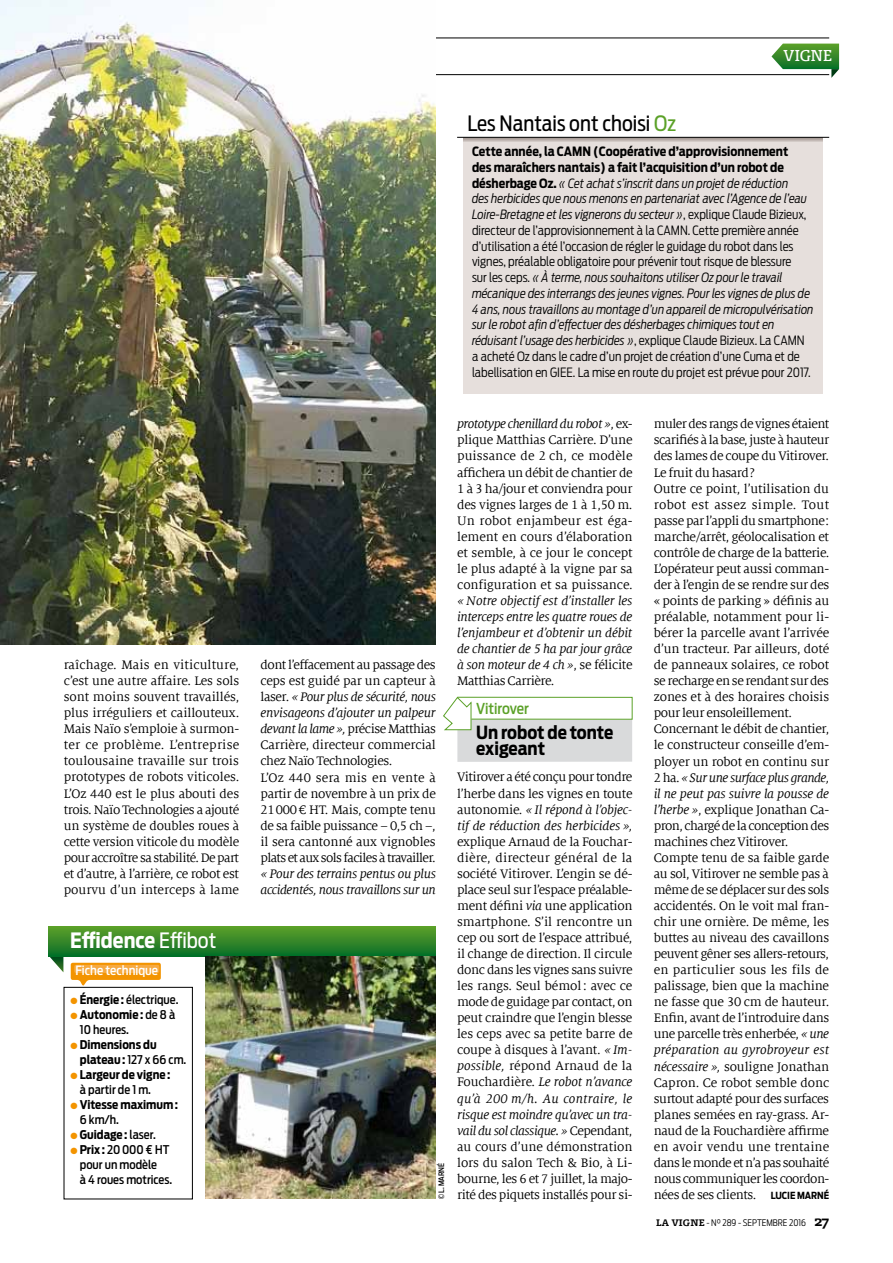
<style>
.page{position:relative;width:893px;height:1263px;background:#fff}
.page>*{position:absolute;margin:0;border:0;box-sizing:border-box;transform-origin:0 0}
.t1{font:21px "Antenna Cond";color:#000}
.t2{font:700 21px "Antenna Cond";color:#fff}
.t3{font:700 18px/16px "Antenna Cond";color:#000}
.t4{font:500 15px "Antenna Cond";color:#5ba128}
.t5{font:15px "Olsen OT";letter-spacing:.005em;color:#fff}
.t6{font:13.65px/16px "Milo Serif Offc";letter-spacing:-.025em;color:#000;text-align:justify}
.t7{font:italic 13.65px/16px "Milo Serif Offc";letter-spacing:-.025em;color:#000}
.t8{font:italic 300 12.75px/15.8px "Antenna Cond";color:#000}
.t9{font:500 12.75px "Antenna Cond";color:#fff}
.t10{font:700 12px/15px "Antenna Cond";color:#000}
.t11{font:500 12px/15px "Antenna Cond";color:#000}
.t12{font:300 9px "Antenna Cond";color:#000}
.t13{font:500 7.5px "Antenna Cond";color:#000}
.s1{color:#5ba128}
.s2{font-weight:700;font-style:normal}
.s3{font-style:normal}
.s4{font-style:italic}
.s5{font-weight:400}
.s6{color:#f39400}
.s7{font-weight:700}
.s8{font-weight:500}
.s9{font-family:"Antenna Cond";font-weight:700;font-size:9.75px}
.s10{font-family:"Olsen OT";font-weight:700}
.s11{font-style:inherit}
.s12{font-family:"Olsen OT";font-weight:700;font-size:13.5px}
</style>
<div class="page">
<hr style="left:64px;top:38px;width:765px;height:1px;background:#000">
<hr style="left:64px;top:74px;width:765px;height:1px;background:#000">
<svg style="left:771px;top:44px;width:68px;height:34px"></svg>
<img style="left:0;top:0;width:436px;height:645px">
<svg style="left:49px;top:956px;width:14px;height:16px"></svg>
<div style="left:49px;top:926px;width:387px;height:30px;background:linear-gradient(to bottom,#60a129,#0c7128)"></div>
<div style="left:64px;top:987px;width:129px;height:212px;border:1px solid #000"></div>
<svg style="left:71px;top:963px;width:90px;height:23px"></svg>
<div style="left:74px;top:965px;width:85px;height:8px;background:#f6aa42;border-radius:2px"></div>
<img style="left:205px;top:956px;width:231px;height:243px">
<svg style="left:443px;top:696px;width:190px;height:66px"></svg>
<div style="left:463px;top:137px;width:360px;height:257px;background:#e6dfdc"></div>
<svg style="left:463px;top:138px;width:360px;height:4px"></svg>
<hr style="left:457px;top:137px;width:372px;height:1px;background:#000">
<p class="t5" style="left:784px;top:46px;width:50px">VIGNE</p>
<h1 class="t1" style="left:467px;top:111px;width:210px">Les Nantais ont choisi <span class="s1">Oz</span></h1>
<p class="t8" style="left:472px;top:144px;width:343px"><span class="s2">Cette année, la CAMN (Coopérative d’approvisionnement<br>des maraîchers nantais) a fait l’acquisition d’un robot de désherbage Oz.</span> « Cet achat s’inscrit dans un projet de réduction<br>des herbicides que nous menons en partenariat avec l’Agence de l’eau Loire-Bretagne et les vignerons du secteur »<span class="s3">, explique Claude Bizieux, directeur de l’approvisionnement à la CAMN. Cette première année d’utilisation a été l’occasion de régler le guidage du robot dans les vignes, préalable obligatoire pour prévenir tout risque de blessure<br>sur les ceps.</span> « À terme, nous souhaitons utiliser Oz pour le travail mécanique des interrangs des jeunes vignes. Pour les vignes de plus de 4 ans, nous travaillons au montage d’un appareil de micropulvérisation sur le robot afin d’effectuer des désherbages chimiques tout en réduisant l’usage des herbicides »<span class="s3">, explique Claude Bizieux. La CAMN a acheté Oz dans le cadre d’un projet de création d’une Cuma et de labellisation en GIEE. La mise en route du projet est prévue pour 2017.</span></p>
<p class="t6" style="left:64px;top:657px;width:177px">raîchage. Mais en viticulture, c’est une autre affaire. Les sols sont moins souvent travaillés, plus irréguliers et caillouteux.<br>Mais Naïo s’emploie à surmon&shy;ter ce problème. L’entreprise toulousaine travaille sur trois prototypes de robots viticoles.<br>L’Oz 440 est le plus abouti des trois. Naïo Technologies a ajouté un système de doubles roues à cette version viticole du modèle pour accroître sa stabilité. De part et d’autre, à l’arrière, ce robot est pourvu d’un interceps à lame</p>
<p class="t6" style="left:260px;top:657px;width:177px;text-align:left">dont l’effacement au passage des ceps est guidé par un capteur à laser. <span class="s4">« Pour plus de sécurité, nous envisageons d’ajouter un palpeur devant la lame »,</span> précise Matthias<br>Carrière, directeur commercial chez Naïo Technologies.<br>L’Oz 440 sera mis en vente à partir de novembre à un prix de<br>21000 € HT. Mais, compte tenu de sa faible puissance – 0,5 ch –, il sera cantonné aux vignobles plats et aux sols faciles à travailler.</p>
<p class="t7" style="left:260px;top:866px;width:177px">« Pour des terrains pentus ou plus accidentés, nous travaillons sur un</p>
<h1 class="t2" style="left:70px;top:928px;width:148px">Effidence <span class="s5">Effibot</span></h1>
<p class="t9" style="left:75px;top:963px;width:84px">Fiche technique</p>
<p class="t11" style="left:71px;top:992px;width:109px"><span class="s6">●</span> <span class="s7">Énergie:</span> électrique.</p>
<p class="t11" style="left:80px;top:1007px;width:97px;text-indent:-9px"><span class="s6">●</span> <span class="s7">Autonomie:</span> de 8 à<br>10 heures.</p>
<p class="t10" style="left:80px;top:1037px;width:108px;text-indent:-9px"><span class="s6">●</span> Dimensions du plateau: <span class="s8">127 x 66 cm.</span></p>
<p class="t10" style="left:80px;top:1067px;width:92px;text-indent:-9px"><span class="s6">●</span> Largeur de vigne: <span class="s8">à partir de 1 m.</span></p>
<p class="t10" style="left:80px;top:1097px;width:100px;text-indent:-9px"><span class="s6">●</span> Vitesse maximum:<br><span class="s8">6 km/h.</span></p>
<p class="t10" style="left:71px;top:1127px;width:87px"><span class="s6">●</span> Guidage: <span class="s8">laser.</span></p>
<p class="t11" style="left:80px;top:1142px;width:94px;text-indent:-9px"><span class="s6">●</span> <span class="s7">Prix:</span> 20000 € HT pour un modèle<br>à 4 roues motrices.</p>
<p class="t13" style="left:437px;top:1199px;width:38px;rotate:-90deg">©L. marné</p>
<p class="t6" style="left:457px;top:416px;width:177px"><span class="s4">prototype chenillard du robot »</span>, ex&shy;plique Matthias Carrière. D’une puissance de 2 ch, ce modèle affichera un débit de chantier de 1 à 3 ha/jour et conviendra pour des vignes larges de 1 à 1,50 m.<br>Un robot enjambeur est éga&shy;lement en cours d’élaboration et semble, à ce jour le concept le plus adapté à la vigne par sa configuration et sa puissance.</p>
<p class="t7" style="left:457px;top:593px;width:177px;text-align:justify">« Notre objectif est d’installer les interceps entre les quatre roues de l’enjambeur et d’obtenir un débit de chantier de 5 ha par jour grâce à son moteur de 4 ch »<span class="s3">, se félicite Matthias Carrière.</span></p>
<p class="t4" style="left:476px;top:699px;width:54px">Vitirover</p>
<h2 class="t3" style="left:476px;top:724px;width:139px">Un robot de tonte exigeant</h2>
<p class="t6" style="left:457px;top:769px;width:177px">Vitirover a été conçu pour tondre l’herbe dans les vignes en toute autonomie. <span class="s4">« Il répond à l’objec&shy;tif de réduction des herbicides »,</span></p>
<p class="t6" style="left:457px;top:834px;width:177px">explique Arnaud de la Fouchar&shy;dière, directeur général de la société Vitirover. L’engin se dé&shy;place seul sur l’espace préalable&shy;ment défini <span class="s4">via</span> une application smartphone. S’il rencontre un cep ou sort de l’espace attribué, il change de direction. Il circule donc dans les vignes sans suivre les rangs. Seul bémol: avec ce mode de guidage par contact, on peut craindre que l’engin blesse les ceps avec sa petite barre de coupe à disques à l’avant. <span class="s4">« Im&shy;possible,</span> répond Arnaud de la Fouchardière. <span class="s4">Le robot n’avance qu’à 200 m/h. Au contraire, le risque est moindre qu’avec un tra&shy;vail du sol classique. »</span> Cependant, au cours d’une démonstration lors du salon Tech &amp; Bio, à Li&shy;bourne, les 6 et 7 juillet, la majo&shy;rité des piquets installés pour si-</p>
<p class="t6" style="left:654px;top:416px;width:177px;text-align:left">muler des rangs de vignes étaient scarifiés à la base, juste à hauteur des lames de coupe du Vitirover.<br>Le fruit du hasard?<br>Outre ce point, l’utilisation du robot est assez simple. Tout passe par l’appli du smartphone: marche/arrêt, géolocalisation et contrôle de charge de la batterie.<br>L’opérateur peut aussi comman&shy;der à l’engin de se rendre sur des « points de parking » définis au préalable, notamment pour li&shy;bérer la parcelle avant l’arrivée d’un tracteur. Par ailleurs, doté de panneaux solaires, ce robot se recharge en se rendant sur des zones et à des horaires choisis pour leur ensoleillement.<br>Concernant le débit de chantier, le constructeur conseille d’em&shy;ployer un robot en continu sur<br>2 ha. <span class="s4">« Sur une surface plus grande, il ne peut pas suivre la pousse de l’herbe »</span>, explique Jonathan Ca&shy;pron, chargé de la conception des machines chez Vitirover.<br>Compte tenu de sa faible garde au sol, Vitirover ne semble pas à même de se déplacer sur des sols accidentés. On le voit mal fran&shy;chir une ornière. De même, les buttes au niveau des cavaillons peuvent gêner ses allers-retours, en particulier sous les fils de palissage, bien que la machine ne fasse que 30 cm de hauteur.<br>Enfin, avant de l’introduire dans une parcelle très enherbée, <span class="s4">« une préparation au gyrobroyeur est nécessaire »,</span> souligne Jonathan<br>Capron. Ce robot semble donc surtout adapté pour des surfaces planes semées en ray-grass. Ar&shy;naud de la Fouchardière affirme en avoir vendu une trentaine dans le monde et n’a pas souhaité nous communiquer les coordon&shy;nées de ses clients. <span class="s9">Lucie Marné</span></p>
<p class="t12" style="left:656px;top:1218px;width:175px"><span class="s10">LA VIGNE</span> <span class="s11">- N° 289 -</span> septembre 2016 <span class="s12">27</span></p>
</div>
